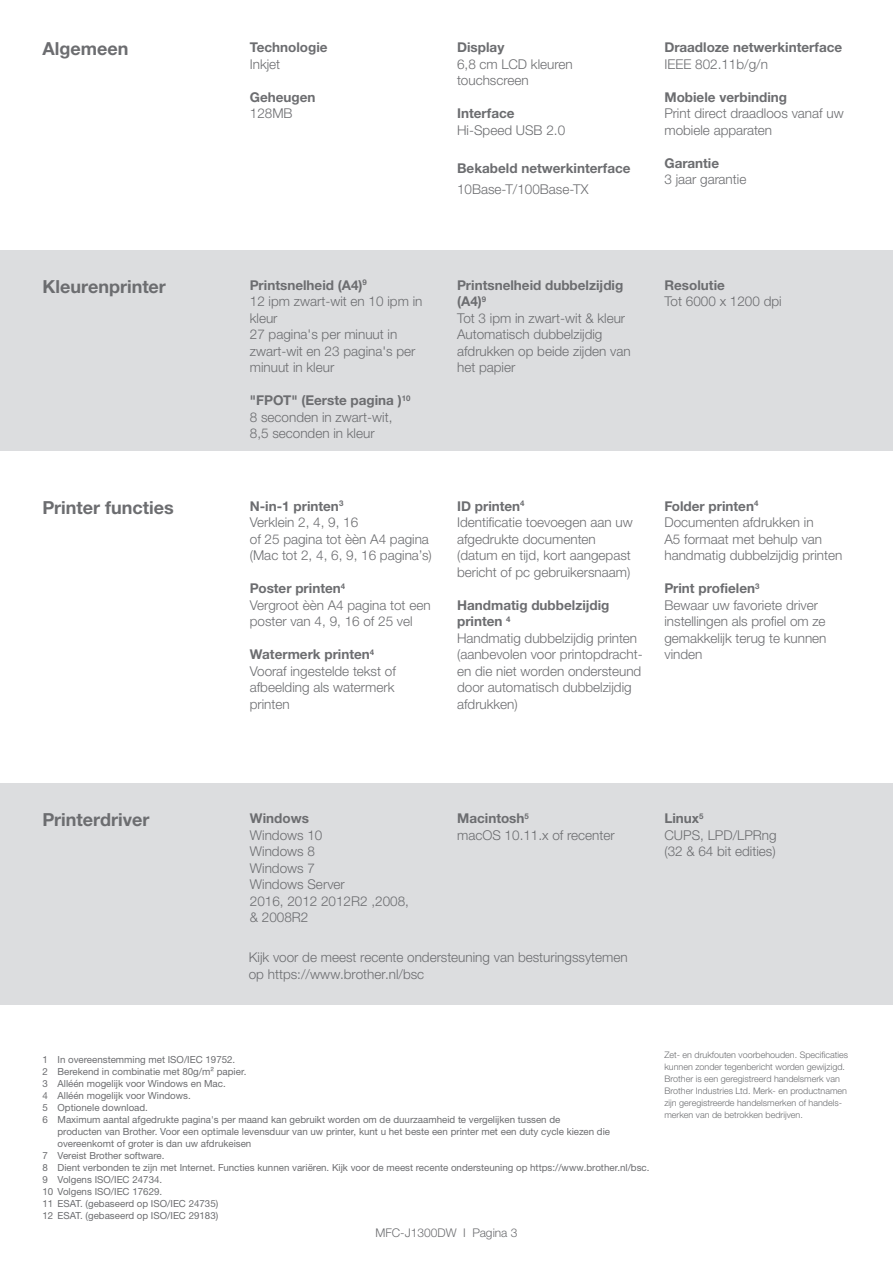
<style>
.page{position:relative;width:893px;height:1263px;background:#fff}
.page>*{position:absolute;margin:0;border:0;box-sizing:border-box;transform-origin:0 0}
.t1{font:700 18px "Helvetica Neue LTW1 G";color:#6c6d70}
.t2{font:300 13.5px/16.5px "Helvetica Neue LTW1 G";color:#6c6d70}
.t3{font:700 13.5px/16.5px "Helvetica Neue LTW1 G";color:#6c6d70}
.t4{font:300 12px "Helvetica Neue LTW1 G";color:#6c6d70}
.t5{font:9.75px/12px "Helvetica Neue LTW1 G";color:#6c6d70}
.t6{font:300 9px/12px "Helvetica Neue LTW1 G";color:#6c6d70}
.s1{font-weight:300}
.s2{font-weight:700}
</style>
<div class="page">
<div style="left:0;top:250px;width:893px;height:201px;background:#dcdddf"></div>
<div style="left:0;top:783px;width:893px;height:222px;background:#dcdddf"></div>
<p class="t1" style="left:43px;top:38px;width:87px">Algemeen</p>
<p class="t3" style="left:250px;top:39px;width:79px">Technologie</p>
<p class="t2" style="left:250px;top:56px;width:32px">Inkjet</p>
<p class="t3" style="left:250px;top:89px;width:67px">Geheugen</p>
<p class="t2" style="left:250px;top:105px;width:44px">128MB</p>
<p class="t3" style="left:457px;top:39px;width:49px">Display</p>
<p class="t2" style="left:457px;top:56px;width:117px">6,8 cm LCD kleuren</p>
<p class="t2" style="left:457px;top:72px;width:73px">touchscreen</p>
<p class="t3" style="left:457px;top:105px;width:59px">Interface</p>
<p class="t2" style="left:457px;top:122px;width:110px">Hi-Speed USB 2.0</p>
<p class="t3" style="left:457px;top:157px;width:175px;line-height:21.6px">Bekabeld netwerkinterface<br><span class="s1">10Base-T/100Base-TX</span></p>
<p class="t3" style="left:664px;top:39px;width:179px">Draadloze netwerkinterface</p>
<p class="t2" style="left:664px;top:56px;width:105px">IEEE 802.11b/g/n</p>
<p class="t3" style="left:664px;top:89px;width:124px">Mobiele verbinding</p>
<p class="t2" style="left:664px;top:105px;width:181px">Print direct draadloos vanaf uw mobiele apparaten</p>
<p class="t2" style="left:664px;top:155px;width:83px"><span class="s2">Garantie<br></span>3 jaar garantie</p>
<p class="t1" style="left:43px;top:275px;width:125px">Kleurenprinter</p>
<p class="t3" style="left:250px;top:276px;width:119px">Printsnelheid (A4)<sup>9</sup></p>
<p class="t2" style="left:250px;top:293px;width:174px">12 ipm zwart-wit en 10 ipm in kleur</p>
<p class="t2" style="left:250px;top:326px;width:167px">27 pagina's per minuut in zwart-wit en 23 pagina's per minuut in kleur</p>
<p class="t3" style="left:250px;top:392px;width:162px">"FPOT" (Eerste pagina )<sup>10</sup></p>
<p class="t2" style="left:250px;top:408px;width:144px">8 seconden in zwart-wit,<br>8,5 seconden in kleur</p>
<p class="t1" style="left:43px;top:496px;width:133px">Printer functies</p>
<p class="t3" style="left:250px;top:498px;width:95px">N-in-1 printen<sup>3</sup></p>
<p class="t2" style="left:250px;top:514px;width:110px">Verklein 2, 4, 9, 16</p>
<p class="t2" style="left:250px;top:531px;width:184px">of 25 pagina tot èèn A4 pagina (Mac tot 2, 4, 6, 9, 16 pagina’s)</p>
<p class="t3" style="left:250px;top:580px;width:97px">Poster printen<sup>4</sup></p>
<p class="t2" style="left:250px;top:597px;width:182px">Vergroot èèn A4 pagina tot een poster van 4, 9, 16 of 25 vel</p>
<p class="t3" style="left:250px;top:646px;width:126px">Watermerk printen<sup>4</sup></p>
<p class="t2" style="left:250px;top:663px;width:148px;text-align:justify">Vooraf ingestelde tekst of afbeelding als watermerk printen</p>
<p class="t3" style="left:457px;top:276px;width:168px">Printsnelheid dubbelzijdig (A4)<sup>9</sup></p>
<p class="t2" style="left:457px;top:309px;width:170px">Tot 3 ipm in zwart-wit &amp; kleur</p>
<p class="t2" style="left:457px;top:326px;width:175px">Automatisch dubbelzijdig afdrukken op beide zijden van het papier</p>
<p class="t3" style="left:664px;top:276px;width:62px">Resolutie</p>
<p class="t2" style="left:664px;top:293px;width:119px">Tot 6000 x 1200 dpi</p>
<p class="t3" style="left:457px;top:498px;width:69px">ID printen<sup>4</sup></p>
<p class="t2" style="left:457px;top:514px;width:177px">Identificatie toevoegen aan uw</p>
<p class="t2" style="left:457px;top:531px;width:140px">afgedrukte documenten</p>
<p class="t2" style="left:457px;top:547px;width:175px">(datum en tijd, kort aangepast bericht of pc gebruikersnaam)</p>
<p class="t3" style="left:457px;top:597px;width:154px">Handmatig dubbelzijdig printen <sup>4</sup></p>
<p class="t2" style="left:457px;top:630px;width:182px">Handmatig dubbelzijdig printen</p>
<p class="t2" style="left:457px;top:646px;width:187px">(aanbevolen voor printopdracht&shy;en die niet worden ondersteund door automatisch dubbelzijdig afdrukken)</p>
<p class="t3" style="left:664px;top:498px;width:95px">Folder printen<sup>4</sup></p>
<p class="t2" style="left:664px;top:514px;width:179px">Documenten afdrukken in<br>A5 formaat met behulp van handmatig dubbelzijdig printen</p>
<p class="t3" style="left:664px;top:580px;width:97px">Print profielen<sup>3</sup></p>
<p class="t2" style="left:664px;top:597px;width:155px">Bewaar uw favoriete driver</p>
<p class="t2" style="left:664px;top:613px;width:164px;text-align:justify">instellingen als profiel om ze gemakkelijk terug te kunnen vinden</p>
<p class="t1" style="left:43px;top:809px;width:108px">Printerdriver</p>
<p class="t3" style="left:250px;top:810px;width:61px">Windows</p>
<p class="t2" style="left:250px;top:827px;width:74px">Windows 10</p>
<p class="t2" style="left:250px;top:843px;width:67px">Windows 8</p>
<p class="t2" style="left:250px;top:860px;width:67px">Windows 7</p>
<p class="t2" style="left:250px;top:876px;width:97px">Windows Server</p>
<p class="t2" style="left:250px;top:893px;width:161px">2016, 2012 2012R2 ,2008, &amp; 2008R2</p>
<p class="t3" style="left:457px;top:810px;width:73px">Macintosh<sup>5</sup></p>
<p class="t2" style="left:457px;top:827px;width:159px">macOS 10.11.x of recenter</p>
<p class="t2" style="left:249px;top:949px;width:380px">Kijk voor de meest recente ondersteuning van besturingssytemen</p>
<p class="t2" style="left:249px;top:965px;width:177px">op https://www.brother.nl/bsc</p>
<p class="t3" style="left:664px;top:810px;width:41px">Linux<sup>5</sup></p>
<p class="t2" style="left:664px;top:827px;width:114px">CUPS, LPD/LPRng</p>
<p class="t2" style="left:664px;top:843px;width:113px">(32 &amp; 64 bit edities)</p>
<p class="t5" style="left:43px;top:1054px;width:194px">1 In overeenstemming met ISO/IEC 19752.</p>
<p class="t5" style="left:43px;top:1066px;width:205px">2 Berekend in combinatie met 80g/m² papier.</p>
<p class="t5" style="left:43px;top:1078px;width:185px">3 Alléén mogelijk voor Windows en Mac.</p>
<p class="t5" style="left:43px;top:1090px;width:150px">4 Alléén mogelijk voor Windows.</p>
<p class="t5" style="left:43px;top:1102px;width:107px">5 Optionele download.</p>
<p class="t5" style="left:58px;top:1114px;width:554px;text-indent:-15px">6 Maximum aantal afgedrukte pagina's per maand kan gebruikt worden om de duurzaamheid te vergelijken tussen de<br>producten van Brother. Voor een optimale levensduur van uw printer, kunt u het beste een printer met een duty cycle kiezen die overeenkomt of groter is dan uw afdrukeisen</p>
<p class="t5" style="left:43px;top:1150px;width:124px">7 Vereist Brother software.</p>
<p class="t5" style="left:43px;top:1162px;width:609px">8 Dient verbonden te zijn met Internet. Functies kunnen variëren. Kijk voor de meest recente ondersteuning op https://www.brother.nl/bsc.</p>
<p class="t5" style="left:43px;top:1174px;width:121px">9 Volgens ISO/IEC 24734.</p>
<p class="t5" style="left:43px;top:1186px;width:121px">10 Volgens ISO/IEC 17629.</p>
<p class="t5" style="left:43px;top:1198px;width:177px">11 ESAT. (gebaseerd op ISO/IEC 24735)</p>
<p class="t5" style="left:43px;top:1210px;width:177px">12 ESAT. (gebaseerd op ISO/IEC 29183)</p>
<p class="t4" style="left:375px;top:1226px;width:144px">MFC-J1300DW I Pagina 3</p>
<p class="t6" style="left:664px;top:1048px;width:185px">Zet- en drukfouten voorbehouden. Specificaties kunnen zonder tegenbericht worden gewijzigd.<br>Brother is een geregistreerd handelsmerk van Brother Industries Ltd. Merk- en productnamen zijn geregistreerde handelsmerken of handels&shy;merken van de betrokken bedrijven.</p>
</div>
